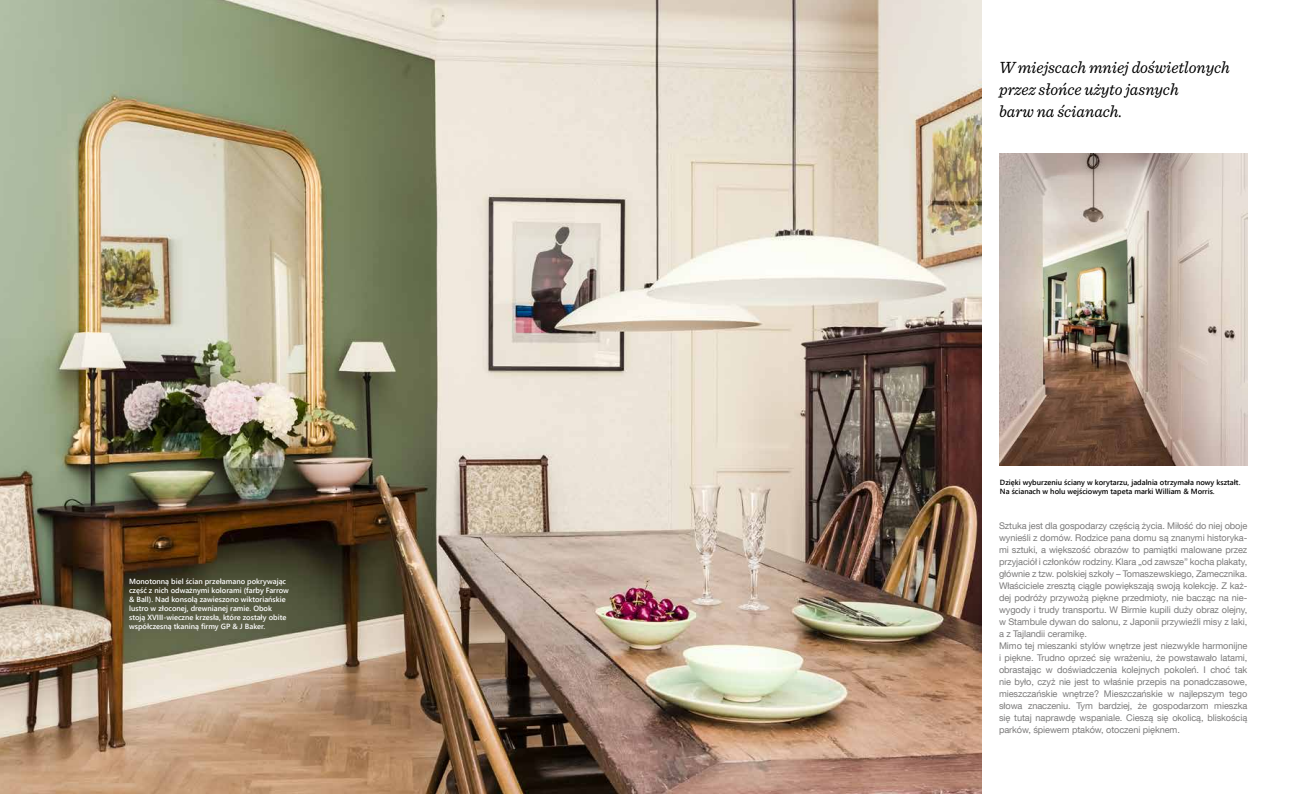
<style>
.page{position:relative;width:1304px;height:794px;background:#fff}
.page>*{position:absolute;margin:0;border:0;box-sizing:border-box;transform-origin:0 0}
.t1{font:italic 17px/22px "Sentinel";color:#000}
.t2{font:9.2px/12px "Helvetica Neue LT Com";letter-spacing:-.01em;color:#7c7b7b}
.t3{font:7.5px/9px "Webly Sleek UI Semibold";color:#fff}
.t4{font:7.5px/9px "Webly Sleek UI Semibold";color:#000}
</style>
<div class="page">
<img style="left:0;top:0;width:981px;height:794px">
<img style="left:999px;top:153px;width:248px;height:312px">
<p class="t3" style="left:129px;top:576px;width:161px">Monotonną biel ścian przełamano pokrywając część z nich odważnymi kolorami (farby Farrow &amp; Ball). Nad konsolą zawieszono wiktoriańskie lustro w złoconej, drewnianej ramie. Obok stoją XVIII-wieczne krzesła, które zostały obite współczesną tkaniną firmy GP &amp; J Baker.</p>
<h1 class="t1" style="left:999px;top:55px;width:232px">W miejscach mniej doświetlonych przez słońce użyto jasnych<br>barw na ścianach.</h1>
<p class="t4" style="left:1000px;top:477px;width:242px">Dzięki wyburzeniu ściany w korytarzu, jadalnia otrzymała nowy kształt.<br>Na ścianach w holu wejściowym tapeta marki William &amp; Morris.</p>
<p class="t2" style="left:999px;top:519px;width:250px">Sztuka jest dla gospodarzy częścią życia. Miłość do niej oboje wynieśli z domów. Rodzice pana domu są znanymi historyka&shy;mi sztuki, a większość obrazów to pamiątki malowane przez przyjaciół i członków rodziny. Klara „od zawsze” kocha plakaty, głównie z tzw. polskiej szkoły – Tomaszewskiego, Zamecznika.<br>Właściciele zresztą ciągle powiększają swoją kolekcję. Z każ&shy;dej podróży przywożą piękne przedmioty, nie bacząc na nie&shy;wygody i trudy transportu. W Birmie kupili duży obraz olejny, w Stambule dywan do salonu, z Japonii przywieźli misy z laki, a z Tajlandii ceramikę.<br>Mimo tej mieszanki stylów wnętrze jest niezwykle harmonijne i piękne. Trudno oprzeć się wrażeniu, że powstawało latami, obrastając w doświadczenia kolejnych pokoleń. I choć tak nie było, czyż nie jest to właśnie przepis na ponadczasowe, mieszczańskie wnętrze? Mieszczańskie w najlepszym tego słowa znaczeniu. Tym bardziej, że gospodarzom mieszka się tutaj naprawdę wspaniale. Cieszą się okolicą, bliskością parków, śpiewem ptaków, otoczeni pięknem.</p>
</div>
